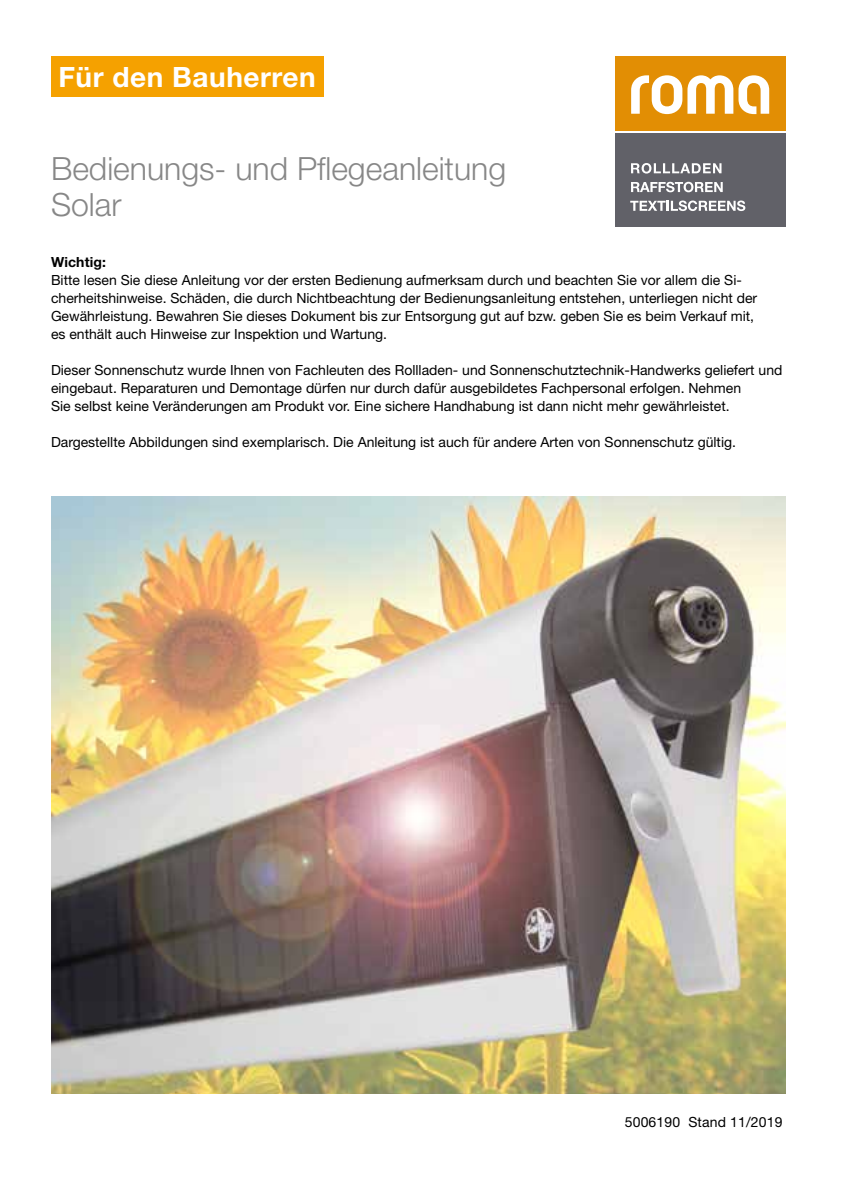
<style>
.page{position:relative;width:842px;height:1191px;background:#fff}
.page>*{position:absolute;margin:0;border:0;box-sizing:border-box;transform-origin:0 0}
.t1{font:300 32px/36px "Helvetica Neue LT Std";color:#878787}
.t2{font:700 28px "Helvetica Neue LT Std";letter-spacing:.02em;color:#fff}
.t3{font:14px/18px "Helvetica Neue LT Std";color:#000}
.t4{font:700 14px "Helvetica Neue LT Std";letter-spacing:.01em;color:#000}
</style>
<div class="page">
<img style="left:51px;top:497px;width:734px;height:596px">
<div style="left:51px;top:57px;width:272px;height:40px;background:#f5a100"></div>
<div style="left:615px;top:57px;width:170px;height:74px;background:#e28e04"></div>
<div style="left:615px;top:134px;width:170px;height:93px;background:#616168"></div>
<svg style="left:631px;top:75px;width:138px;height:39px"></svg>
<svg style="left:631px;top:163px;width:90px;height:10px"></svg>
<svg style="left:631px;top:182px;width:92px;height:10px"></svg>
<svg style="left:630px;top:200px;width:115px;height:11px"></svg>
<h2 class="t2" style="left:58px;top:59px;width:259px">Für den Bauherren</h2>
<h1 class="t1" style="left:51px;top:149px;width:457px">Bedienungs- und Pflegeanleitung<br>Solar</h1>
<p class="t4" style="left:51px;top:253px;width:57px">Wichtig:</p>
<p class="t3" style="left:51px;top:271px;width:708px">Bitte lesen Sie diese Anleitung vor der ersten Bedienung aufmerksam durch und beachten Sie vor allem die Si&shy;cherheitshinweise. Schäden, die durch Nichtbeachtung der Bedienungsanleitung entstehen, unterliegen nicht der Gewährleistung. Bewahren Sie dieses Dokument bis zur Entsorgung gut auf bzw. geben Sie es beim Verkauf mit, es enthält auch Hinweise zur Inspektion und Wartung.</p>
<p class="t3" style="left:51px;top:361px;width:733px">Dieser Sonnenschutz wurde Ihnen von Fachleuten des Rollladen- und Sonnenschutztechnik-Handwerks geliefert und eingebaut. Reparaturen und Demontage dürfen nur durch dafür ausgebildetes Fachpersonal erfolgen. Nehmen<br>Sie selbst keine Veränderungen am Produkt vor. Eine sichere Handhabung ist dann nicht mehr gewährleistet.</p>
<p class="t3" style="left:51px;top:433px;width:686px">Dargestellte Abbildungen sind exemplarisch. Die Anleitung ist auch für andere Arten von Sonnenschutz gültig.</p>
<p class="t3" style="left:625px;top:1113px;width:159px">5006190 Stand 11/2019</p>
</div>
